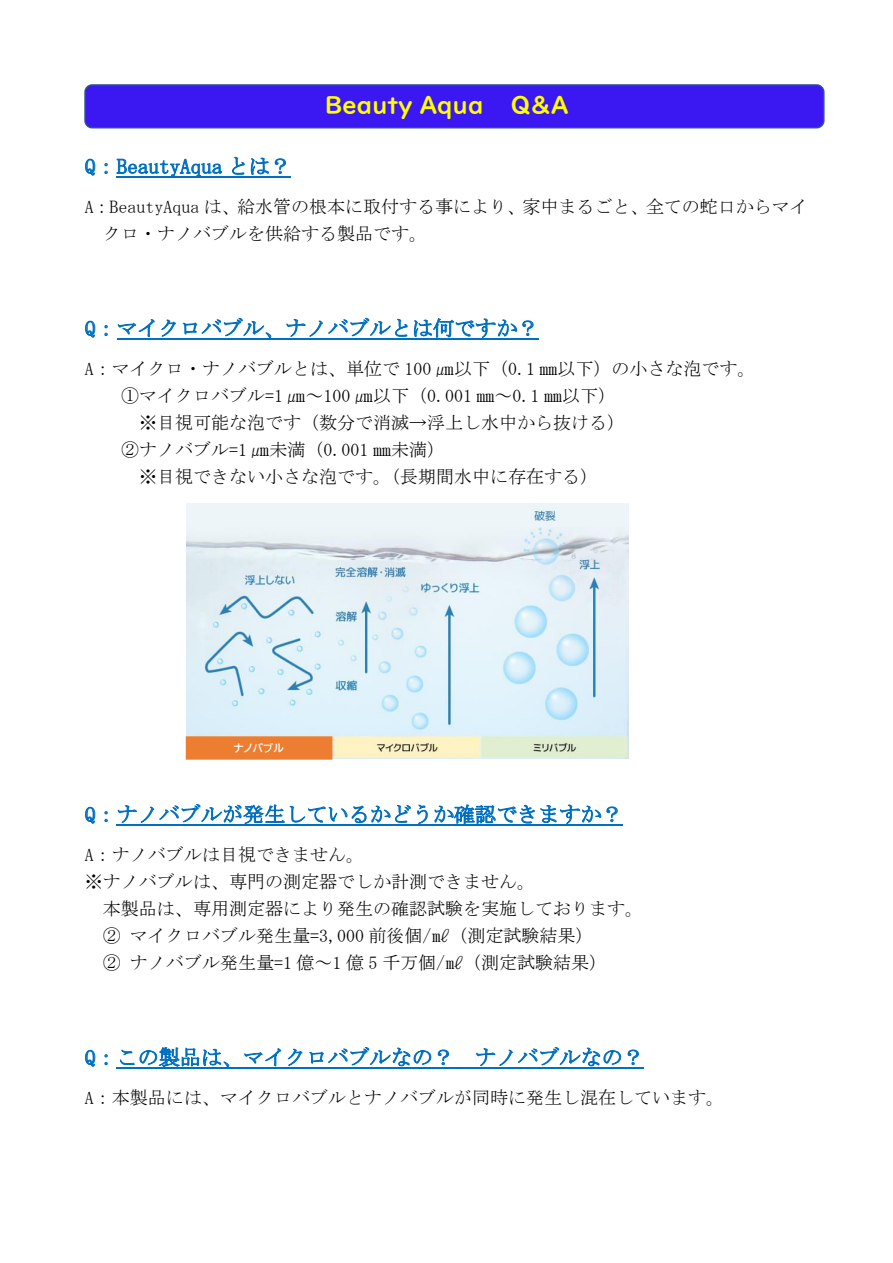
<style>
.page{position:relative;width:893px;height:1263px;background:#fff}
.page>*{position:absolute;margin:0;border:0;box-sizing:border-box;transform-origin:0 0}
.t1{font:24px "UD Digi Kyokasho NK B";color:#ff0}
.t2{font:21px "MS Mincho";color:#0070c0}
.t3{font:18px/27px "MS Mincho";color:#000}
.t4{font:10.5px "BIZ UDP Gothic Bold";letter-spacing:.005em;color:#fff}
</style>
<div class="page">
<svg style="left:85px;top:159px;width:10px;height:17px"></svg>
<svg style="left:104px;top:163px;width:4px;height:11px"></svg>
<svg style="left:116px;top:158px;width:106px;height:19px"></svg>
<svg style="left:232px;top:157px;width:13px;height:18px"></svg>
<svg style="left:251px;top:157px;width:18px;height:18px"></svg>
<svg style="left:275px;top:158px;width:11px;height:16px"></svg>
<hr style="left:117px;top:176px;width:174px;height:1px;background:#0070c0">
<svg style="left:85px;top:321px;width:10px;height:17px"></svg>
<svg style="left:104px;top:325px;width:4px;height:11px"></svg>
<svg style="left:118px;top:319px;width:37px;height:18px"></svg>
<svg style="left:162px;top:319px;width:14px;height:18px"></svg>
<svg style="left:183px;top:318px;width:89px;height:20px"></svg>
<svg style="left:286px;top:318px;width:122px;height:19px"></svg>
<svg style="left:414px;top:318px;width:120px;height:20px"></svg>
<hr style="left:117px;top:338px;width:421px;height:1px;background:#0070c0">
<svg style="left:85px;top:807px;width:10px;height:17px"></svg>
<svg style="left:104px;top:811px;width:4px;height:11px"></svg>
<svg style="left:118px;top:804px;width:293px;height:22px"></svg>
<svg style="left:417px;top:804px;width:11px;height:20px"></svg>
<svg style="left:434px;top:804px;width:184px;height:20px"></svg>
<hr style="left:117px;top:824px;width:506px;height:1px;background:#0070c0">
<svg style="left:85px;top:1050px;width:10px;height:17px"></svg>
<svg style="left:104px;top:1054px;width:4px;height:11px"></svg>
<svg style="left:120px;top:1047px;width:109px;height:20px"></svg>
<svg style="left:244px;top:1048px;width:37px;height:19px"></svg>
<svg style="left:288px;top:1048px;width:15px;height:18px"></svg>
<svg style="left:310px;top:1047px;width:121px;height:19px"></svg>
<svg style="left:438px;top:1049px;width:11px;height:16px"></svg>
<svg style="left:476px;top:1047px;width:145px;height:19px"></svg>
<svg style="left:628px;top:1049px;width:11px;height:16px"></svg>
<hr style="left:117px;top:1067px;width:527px;height:1px;background:#0070c0">
<div style="left:84px;top:84px;width:741px;height:44px;background:#3b17f1;border:2px solid #2f528f;border-radius:7px"></div>
<img style="left:187px;top:503px;width:442px;height:256px">
<div style="left:187px;top:737px;width:145px;height:22px;background:#ed7d31"></div>
<div style="left:186px;top:736px;width:146px;height:24px;border:2px solid #ed7d31"></div>
<img style="left:187px;top:743px;width:144px;height:10px">
<h1 class="t1" style="left:325px;top:91px;width:245px">Beauty Aqua Ｑ＆Ａ</h1>
<p class="t2" style="left:85px;top:156px;width:207px">Q：BeautyAqua とは？</p>
<p class="t3" style="left:103px;top:193px;width:706px;text-indent:-18px">A：BeautyAqua は、給水管の根本に取付する事により、家中まるごと、全ての蛇口からマイクロ・ナノバブルを供給する製品です。</p>
<p class="t2" style="left:85px;top:318px;width:455px">Q：マイクロバブル、ナノバブルとは何ですか？</p>
<p class="t3" style="left:85px;top:355px;width:672px">A：マイクロ・ナノバブルとは、単位で 100 ㎛以下（0.1 ㎜以下）の小さな泡です。</p>
<p class="t3" style="left:121px;top:382px;width:497px">①マイクロバブル=1 ㎛～100 ㎛以下（0.001 ㎜～0.1 ㎜以下）</p>
<p class="t3" style="left:139px;top:409px;width:487px">※目視可能な泡です（数分で消滅→浮上し水中から抜ける）</p>
<p class="t3" style="left:121px;top:436px;width:326px">②ナノバブル=1 ㎛未満（0.001 ㎜未満）</p>
<p class="t3" style="left:139px;top:463px;width:461px">※目視できない小さな泡です。（長期間水中に存在する）</p>
<p class="t4" style="left:234px;top:743px;width:51px">ナノバブル</p>
<p class="t2" style="left:85px;top:804px;width:539px">Q：ナノバブルが発生しているかどうか確認できますか？</p>
<p class="t3" style="left:85px;top:841px;width:281px">A：ナノバブルは目視できません。</p>
<p class="t3" style="left:85px;top:868px;width:452px">※ナノバブルは、専門の測定器でしか計測できません。</p>
<p class="t3" style="left:103px;top:895px;width:541px">本製品は、専用測定器により発生の確認試験を実施しております。</p>
<p class="t3" style="left:103px;top:922px;width:492px">② マイクロバブル発生量=3,000 前後個/㎖（測定試験結果）</p>
<p class="t3" style="left:103px;top:949px;width:506px">② ナノバブル発生量=1 億～1 億 5 千万個/㎖（測定試験結果）</p>
<p class="t2" style="left:85px;top:1047px;width:560px">Q：この製品は、マイクロバブルなの？ ナノバブルなの？</p>
<p class="t3" style="left:85px;top:1084px;width:641px">A：本製品には、マイクロバブルとナノバブルが同時に発生し混在しています。</p>
</div>
